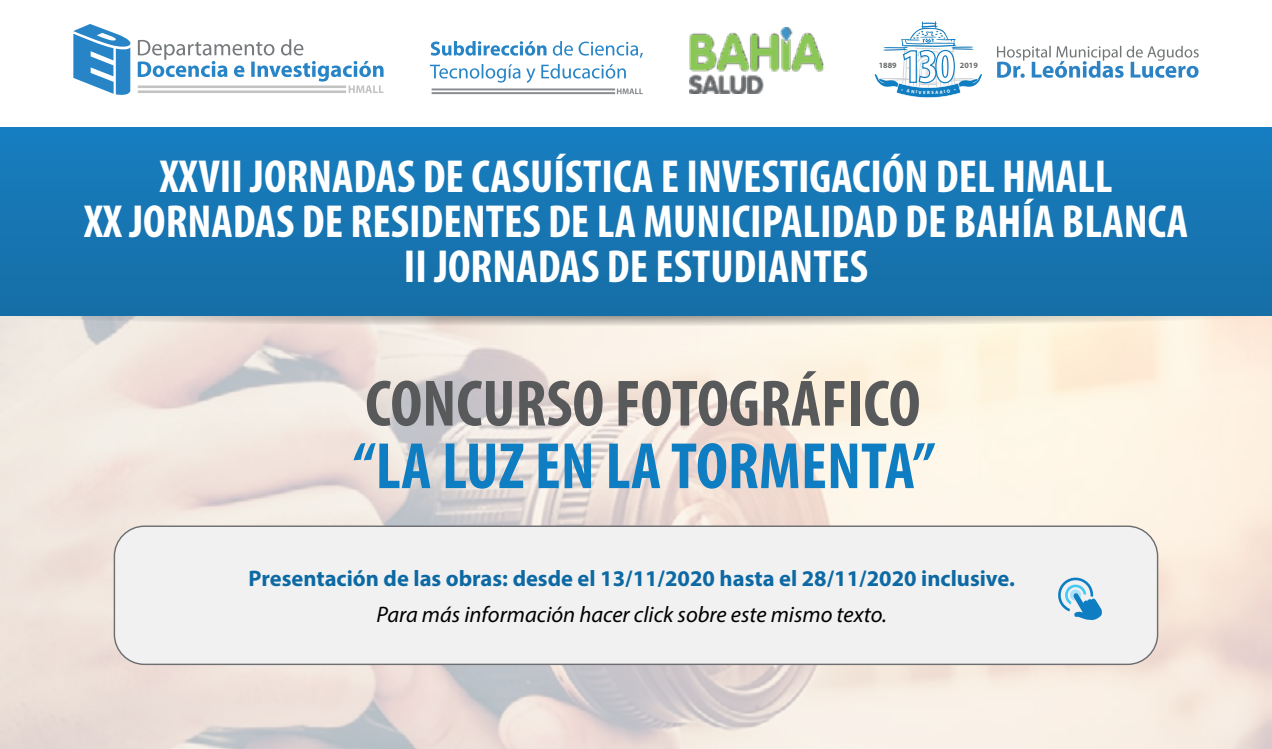
<style>
.page{position:relative;width:1272px;height:749px;background:#fff}
.page>*{position:absolute;margin:0;border:0;box-sizing:border-box;transform-origin:0 0}
.t1{font:700 condensed 66px "Myriad Pro";color:#58595b}
.t2{font:700 condensed 66px "Myriad Pro";color:#0e7dc2}
.t3{font:700 condensed 48.3px "Myriad Pro";color:#fff}
.t4{font:700 condensed 46.5px/45px "Myriad Pro";color:#fff;text-align:center}
.t5{font:700 22.5px "Myriad Pro";color:#0c69a3}
.t6{font:italic 22.5px "Myriad Pro";color:#000}
.t7{font:700 8.1px "Myriad Pro";color:#686c6b}
.t8{font:700 4.65px "Myriad Pro";color:#fff}
</style>
<div class="page">
<img style="left:0;top:326px;width:1271px;height:422px">
<svg style="left:0;top:315px;width:1271px;height:11px;background:#c9cac5"></svg>
<div style="left:0;top:127px;width:1271px;height:188px;background:linear-gradient(to bottom,#177ec0,#166ea5)"></div>
<svg style="left:430px;top:41px;width:213px;height:53px"></svg>
<svg style="left:73px;top:24px;width:310px;height:71px"></svg>
<svg style="left:997px;top:46px;width:201px;height:32px"></svg>
<img style="left:689px;top:28px;width:135px;height:65px">
<div style="left:114px;top:526px;width:1043px;height:138px;background:#f1f1f2;border-radius:30px"></div>
<div style="left:114px;top:525px;width:1044px;height:139px;border:1px solid #6d6e71;border-radius:30px"></div>
<svg style="left:1058px;top:577px;width:44px;height:43px"></svg>
<svg style="left:874px;top:21px;width:108px;height:77px"></svg>
<p class="t3" style="left:901px;top:36px;width:56px">130</p>
<p class="t7" style="left:878px;top:60px;width:19px">1889</p>
<p class="t7" style="left:959px;top:60px;width:19px">2019</p>
<p class="t8" style="left:927px;top:90px;width:4px">R</p>
<p class="t4" style="left:84px;top:153px;width:1105px">XXVII JORNADAS DE CASUÍSTICA E INVESTIGACIÓN DEL HMALL<br>XX JORNADAS DE RESIDENTES DE LA MUNICIPALIDAD DE BAHÍA BLANCA<br>II JORNADAS DE ESTUDIANTES</p>
<h1 class="t1" style="left:365px;top:362px;width:557px">CONCURSO FOTOGRÁFICO</h1>
<h1 class="t2" style="left:353px;top:424px;width:583px">“LA LUZ EN LA TORMENTA”</h1>
<p class="t5" style="left:248px;top:563px;width:767px">Presentación de las obras: desde el 13/11/2020 hasta el 28/11/2020 inclusive.</p>
<p class="t6" style="left:376px;top:600px;width:512px">Para más información hacer click sobre este mismo texto.</p>
</div>
